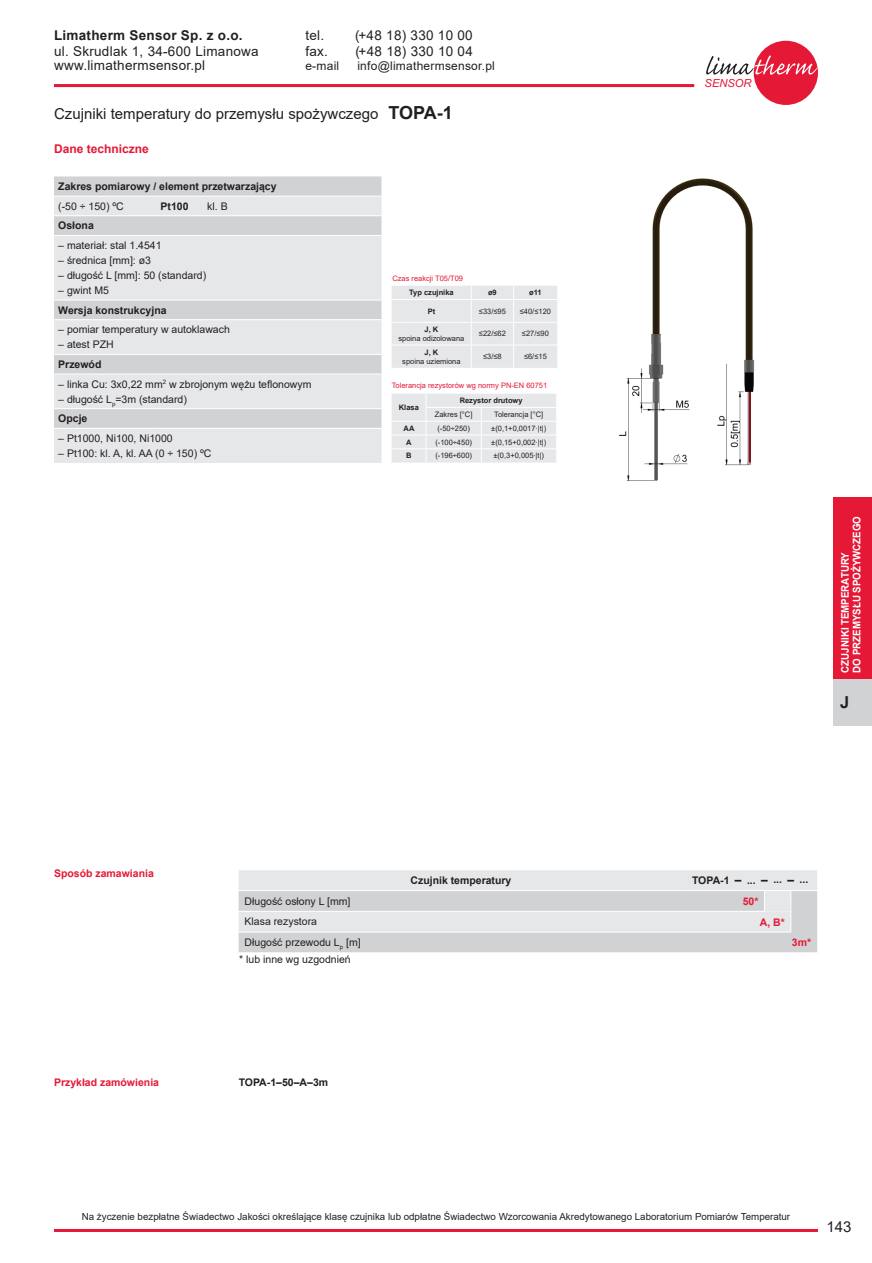
<style>
.page{position:relative;width:872px;height:1263px;background:#fff}
.page>*{position:absolute;margin:0;border:0;box-sizing:border-box;transform-origin:0 0}
.t1{font:700 16.5px "Arial";color:#231f20}
.t2{font:15px "Arial";color:#231f20}
.t3{font:13.5px/14.4px "Arial";letter-spacing:.02em;color:#231f20}
.t4{font:700 13.5px "Arial";letter-spacing:.02em;color:#231f20}
.t5{font:12px "Arial";letter-spacing:.02em;color:#231f20}
.t6{font:700 12px "Arial";color:#e51836}
.t7{font:700 12px "Arial";color:#231f20}
.t8{font:italic 11.1px "Arial";color:#e51836}
.t9{font:10.5px/19.6px "Arial";color:#231f20}
.t10{font:700 10.5px "Arial";color:#231f20}
.t11{font:700 10.5px "Arial";color:#e51836}
.t12{font:700 10.5px/11.6px "Arial";color:#fff;scale:.93 1}
.t13{font:9.75px "Arial";color:#231f20}
.t14{font:7.5px "Arial";color:#231f20}
.t15{font:7.5px "Arial";color:#e51836}
.t16{font:700 7.5px "Arial";color:#231f20}
.s1{font-weight:700;font-size:18px}
.s2{font-weight:700}
</style>
<div class="page">
<hr style="left:54px;top:1229px;width:764px;height:3px;background:#e51836">
<div style="left:833px;top:497px;width:39px;height:182px;background:#e51836"></div>
<div style="left:833px;top:679px;width:39px;height:46px;background:#d1d2d4"></div>
<div style="left:753px;top:41px;width:65px;height:64px;background:#e51836;border-radius:50%"></div>
<svg style="left:706px;top:55px;width:111px;height:20px"></svg>
<hr style="left:54px;top:84px;width:640px;height:3px;background:#e51836">
<svg style="left:54px;top:176px;width:327px;height:20px;background:#d2d3d5"></svg>
<svg style="left:54px;top:197px;width:327px;height:266px;background:#e0e1e3"></svg>
<hr style="left:54px;top:215px;width:102px;height:1px;background:#fff">
<hr style="left:156px;top:215px;width:47px;height:1px;background:#fff">
<hr style="left:203px;top:215px;width:178px;height:1px;background:#fff">
<hr style="left:54px;top:235px;width:102px;height:1px;background:#fff">
<hr style="left:156px;top:235px;width:47px;height:1px;background:#fff">
<hr style="left:203px;top:235px;width:178px;height:1px;background:#fff">
<hr style="left:54px;top:300px;width:102px;height:1px;background:#fff">
<hr style="left:156px;top:300px;width:47px;height:1px;background:#fff">
<hr style="left:203px;top:300px;width:178px;height:1px;background:#fff">
<hr style="left:54px;top:319px;width:102px;height:1px;background:#fff">
<hr style="left:156px;top:319px;width:47px;height:1px;background:#fff">
<hr style="left:203px;top:319px;width:178px;height:1px;background:#fff">
<hr style="left:54px;top:354px;width:102px;height:1px;background:#fff">
<hr style="left:156px;top:354px;width:47px;height:1px;background:#fff">
<hr style="left:203px;top:354px;width:178px;height:1px;background:#fff">
<hr style="left:54px;top:374px;width:102px;height:1px;background:#fff">
<hr style="left:156px;top:374px;width:47px;height:1px;background:#fff">
<hr style="left:203px;top:374px;width:178px;height:1px;background:#fff">
<hr style="left:54px;top:408px;width:102px;height:1px;background:#fff">
<hr style="left:156px;top:408px;width:47px;height:1px;background:#fff">
<hr style="left:203px;top:408px;width:178px;height:1px;background:#fff">
<hr style="left:54px;top:428px;width:102px;height:1px;background:#fff">
<hr style="left:156px;top:428px;width:47px;height:1px;background:#fff">
<hr style="left:203px;top:428px;width:178px;height:1px;background:#fff">
<svg style="left:239px;top:870px;width:578px;height:83px;background:#dddee0"></svg>
<div style="left:392px;top:286px;width:165px;height:82px;background:#e6e7e9"></div>
<svg style="left:392px;top:394px;width:164px;height:69px;background:#e7e8ea"></svg>
<img style="left:619px;top:178px;width:136px;height:303px">
<p class="t3" style="left:305px;top:28px;width:20px">tel.</p>
<p class="t3" style="left:355px;top:28px;width:119px">(+48 18) 330 10 00</p>
<p class="t3" style="left:305px;top:44px;width:24px">fax.</p>
<p class="t3" style="left:355px;top:44px;width:119px">(+48 18) 330 10 04</p>
<p class="t5" style="left:305px;top:58px;width:35px">e-mail</p>
<p class="t5" style="left:357px;top:58px;width:139px">info@limathermsensor.pl</p>
<h2 class="t2" style="left:54px;top:104px;width:400px">Czujniki temperatury do przemysłu spożywczego <span class="s1">TOPA-1</span></h2>
<p class="t4" style="left:54px;top:26px;width:190px">Limatherm Sensor Sp. z o.o.</p>
<p class="t3" style="left:54px;top:44px;width:206px">ul. Skrudlak 1, 34-600 Limanowa www.limathermsensor.pl</p>
<p class="t6" style="left:54px;top:140px;width:96px">Dane techniczne</p>
<p class="t10" style="left:58px;top:179px;width:220px">Zakres pomiarowy / element przetwarzający</p>
<p class="t9" style="left:58px;top:196px;width:67px">(-50 ÷ 150) ºC</p>
<p class="t10" style="left:160px;top:199px;width:30px">Pt100</p>
<p class="t9" style="left:207px;top:196px;width:22px">kl. B</p>
<p class="t10" style="left:58px;top:218px;width:37px">Osłona</p>
<p class="t9" style="left:58px;top:235px;width:105px">– materiał: stal 1.4541</p>
<p class="t9" style="left:58px;top:250px;width:94px">– średnica [mm]: ø3</p>
<p class="t9" style="left:58px;top:265px;width:149px">– długość L [mm]: 50 (standard)</p>
<p class="t9" style="left:58px;top:280px;width:52px">– gwint M5</p>
<p class="t10" style="left:58px;top:303px;width:110px">Wersja konstrukcyjna</p>
<p class="t9" style="left:58px;top:320px;width:173px">– pomiar temperatury w autoklawach</p>
<p class="t9" style="left:58px;top:335px;width:57px">– atest PZH</p>
<p class="t10" style="left:58px;top:357px;width:45px">Przewód</p>
<p class="t9" style="left:58px;top:374px;width:255px">– linka Cu: 3x0,22 mm<sup>2</sup> w zbrojonym wężu teflonowym</p>
<p class="t9" style="left:58px;top:389px;width:130px">– długość L<sub>p</sub>=3m (standard)<br><span class="s2">Opcje</span></p>
<p class="t9" style="left:58px;top:428px;width:116px">– Pt1000, Ni100, Ni1000</p>
<p class="t9" style="left:58px;top:443px;width:155px">– Pt100: kl. A, kl. AA (0 ÷ 150) ºC</p>
<p class="t15" style="left:392px;top:273px;width:72px">Czas reakcji T05/T09</p>
<p class="t16" style="left:409px;top:287px;width:46px">Typ czujnika</p>
<p class="t16" style="left:488px;top:287px;width:10px">ø9</p>
<p class="t16" style="left:529px;top:287px;width:14px">ø11</p>
<p class="t16" style="left:428px;top:306px;width:9px">Pt</p>
<p class="t14" style="left:479px;top:306px;width:28px">≤33/≤95</p>
<p class="t14" style="left:520px;top:306px;width:33px">≤40/≤120</p>
<p class="t16" style="left:424px;top:324px;width:15px">J, K</p>
<p class="t14" style="left:398px;top:333px;width:67px">spoina odizolowana</p>
<p class="t14" style="left:479px;top:329px;width:28px">≤22/≤62</p>
<p class="t14" style="left:522px;top:329px;width:28px">≤27/≤90</p>
<p class="t16" style="left:424px;top:347px;width:15px">J, K</p>
<p class="t14" style="left:402px;top:356px;width:60px">spoina uziemiona</p>
<p class="t14" style="left:483px;top:351px;width:20px">≤3/≤8</p>
<p class="t14" style="left:524px;top:351px;width:24px">≤6/≤15</p>
<p class="t15" style="left:392px;top:380px;width:157px">Tolerancja rezystorów wg normy PN-EN 60751</p>
<p class="t16" style="left:399px;top:402px;width:22px">Klasa</p>
<p class="t16" style="left:460px;top:395px;width:64px">Rezystor drutowy</p>
<p class="t14" style="left:435px;top:409px;width:39px">Zakres [°C]</p>
<p class="t14" style="left:494px;top:409px;width:50px">Tolerancja [°C]</p>
<p class="t16" style="left:403px;top:423px;width:12px">AA</p>
<p class="t14" style="left:437px;top:423px;width:34px">(-50÷250)</p>
<p class="t14" style="left:491px;top:423px;width:56px">±(0,1+0,0017∙|t|)</p>
<p class="t16" style="left:406px;top:437px;width:7px">A</p>
<p class="t14" style="left:435px;top:437px;width:38px">(-100÷450)</p>
<p class="t14" style="left:491px;top:437px;width:56px">±(0,15+0,002∙|t|)</p>
<p class="t16" style="left:406px;top:450px;width:7px">B</p>
<p class="t14" style="left:435px;top:451px;width:38px">(-196÷600)</p>
<p class="t14" style="left:493px;top:451px;width:52px">±(0,3+0,005∙|t|)</p>
<p class="t8" style="left:704px;top:76px;width:48px">SENSOR</p>
<p class="t12" style="left:839px;top:672px;width:170px;rotate:-90deg">CZUJNIKI TEMPERATURY<br>DO PRZEMYSŁU SPOŻYWCZEGO</p>
<h1 class="t1" style="left:840px;top:691px;width:11px">J</h1>
<p class="t11" style="left:54px;top:866px;width:101px">Sposób zamawiania</p>
<p class="t10" style="left:410px;top:873px;width:102px">Czujnik temperatury</p>
<p class="t10" style="left:692px;top:873px;width:39px">TOPA-1</p>
<p class="t10" style="left:747px;top:873px;width:10px">...</p>
<p class="t10" style="left:773px;top:872px;width:10px">...</p>
<p class="t10" style="left:799px;top:872px;width:10px">...</p>
<p class="t7" style="left:735px;top:871px;width:34px">– –</p>
<p class="t7" style="left:787px;top:871px;width:8px">–</p>
<p class="t9" style="left:245px;top:891px;width:107px">Długość osłony L [mm]</p>
<p class="t11" style="left:743px;top:894px;width:17px">50*</p>
<p class="t9" style="left:245px;top:911px;width:74px">Klasa rezystora</p>
<p class="t11" style="left:759px;top:914px;width:27px">A, B*</p>
<p class="t9" style="left:245px;top:932px;width:118px">Długość przewodu L<sub>p</sub> [m]</p>
<p class="t11" style="left:792px;top:935px;width:21px">3m*</p>
<p class="t9" style="left:239px;top:949px;width:113px">* lub inne wg uzgodnień</p>
<p class="t11" style="left:54px;top:1075px;width:107px">Przykład zamówienia</p>
<p class="t10" style="left:239px;top:1075px;width:91px">TOPA-1–50–A–3m</p>
<p class="t13" style="left:82px;top:1210px;width:710px">Na życzenie bezpłatne Świadectwo Jakości określające klasę czujnika lub odpłatne Świadectwo Wzorcowania Akredytowanego Laboratorium Pomiarów Temperatur</p>
<h2 class="t2" style="left:826px;top:1216px;width:27px">143</h2>
</div>
